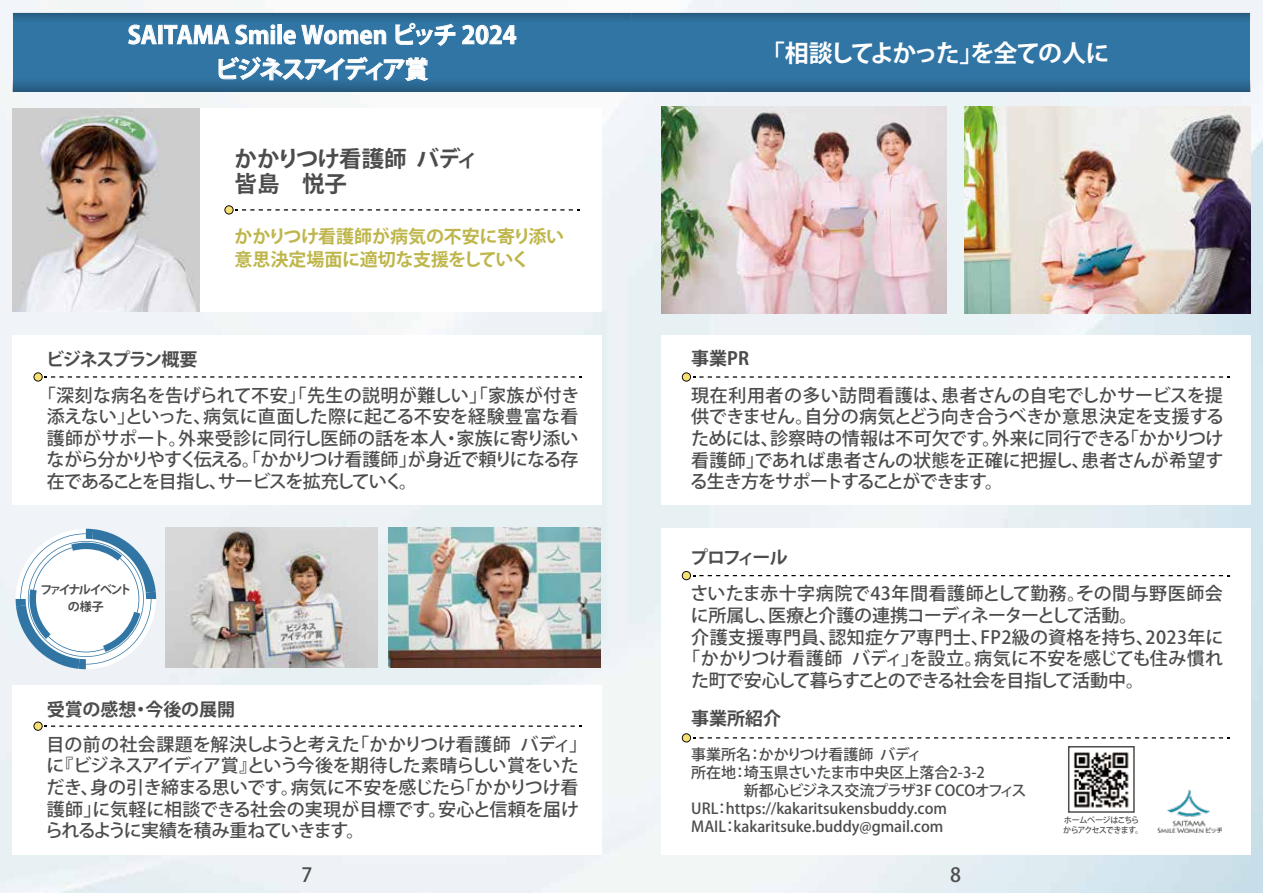
<style>
.page{position:relative;width:1263px;height:893px;background:#fff}
.page>*{position:absolute;margin:0;border:0;box-sizing:border-box;transform-origin:0 0}
.t1{font:700 24px/34.5px "Koz Go Pro";color:#fff;text-align:center}
.t2{font:700 24px "Koz Go Pro";letter-spacing:-.075em;color:#fff}
.t3{font:700 22.5px/25.2px "Koz Go Pro";letter-spacing:-.03em;color:#4c4c4c}
.t4{font:500 19.5px "Koz Go Pro";color:#4c4c4c}
.t5{font:500 18px/21.6px "Koz Go Pro";letter-spacing:-.025em;color:#4c4c4c;text-align:justify}
.t6{font:500 18px "Koz Go Pro";letter-spacing:-.06em;color:#4c4c4c}
.t7{font:700 18px/22.5px "Koz Go Pro";letter-spacing:-.015em;color:#beb64b}
.t8{font:500 18px "Koz Go Pro";letter-spacing:.02em;color:#4c4c4c}
.t9{font:500 18px "Koz Go Pro";letter-spacing:.03em;color:#4c4c4c}
.t10{font:500 18px "Koz Go Pro";letter-spacing:-.005em;color:#4c4c4c}
.t11{font:700 18px "Koz Go Pro";letter-spacing:-.01em;color:#4c4c4c}
.t12{font:700 18px "Koz Go Pro";letter-spacing:-.08em;color:#4c4c4c}
.t13{font:500 15px "Koz Go Pro";color:#4c4c4c}
.t14{font:500 15px "Koz Go Pro";letter-spacing:-.04em;color:#4c4c4c}
.t15{font:700 12px/16.5px "Koz Go Pro";letter-spacing:-.135em;color:#4c4c4c;text-align:center}
.t16{font:500 8.1px/9.8px "Koz Go Pro";letter-spacing:-.095em;color:#4c4c4c}
</style>
<div class="page">
<img style="left:0;top:0;width:1263px;height:893px">
<svg style="left:16px;top:529px;width:140px;height:140px"></svg>
<div style="left:661px;top:529px;width:589px;height:325px;background:#fff"></div>
<div style="left:661px;top:335px;width:589px;height:169px;background:#fff"></div>
<div style="left:13px;top:685px;width:589px;height:169px;background:#fff"></div>
<div style="left:13px;top:336px;width:589px;height:169px;background:#fff"></div>
<div style="left:631px;top:13px;width:619px;height:79px;background:#3175a4"></div>
<svg style="left:631px;top:82px;width:619px;height:10px"></svg>
<svg style="left:631px;top:13px;width:619px;height:6px"></svg>
<div style="left:13px;top:13px;width:618px;height:79px;background:#3175a4"></div>
<svg style="left:13px;top:78px;width:618px;height:14px"></svg>
<svg style="left:13px;top:13px;width:618px;height:6px"></svg>
<svg style="left:128px;top:24px;width:29px;height:20px"></svg>
<div style="left:158px;top:25px;width:4px;height:19px;border:1px solid #fff"></div>
<svg style="left:164px;top:24px;width:65px;height:20px"></svg>
<svg style="left:235px;top:25px;width:40px;height:19px"></svg>
<div style="left:271px;top:30px;width:4px;height:14px;border:1px solid #fff"></div>
<div style="left:278px;top:24px;width:4px;height:20px;border:1px solid #fff"></div>
<svg style="left:284px;top:24px;width:102px;height:21px"></svg>
<svg style="left:396px;top:23px;width:59px;height:23px"></svg>
<svg style="left:462px;top:25px;width:54px;height:19px"></svg>
<svg style="left:219px;top:57px;width:209px;height:24px"></svg>
<img style="left:13px;top:108px;width:187px;height:204px">
<div style="left:200px;top:108px;width:402px;height:204px;background:#fff"></div>
<svg style="left:33px;top:721px;width:548px;height:10px"></svg>
<svg style="left:682px;top:372px;width:547px;height:10px"></svg>
<svg style="left:33px;top:372px;width:548px;height:10px"></svg>
<svg style="left:682px;top:571px;width:547px;height:9px"></svg>
<img style="left:1157px;top:789px;width:64px;height:43px">
<svg style="left:682px;top:733px;width:547px;height:9px"></svg>
<svg style="left:224px;top:205px;width:355px;height:10px"></svg>
<img style="left:388px;top:527px;width:213px;height:141px">
<img style="left:165px;top:527px;width:213px;height:141px">
<img style="left:1073px;top:752px;width:56px;height:56px">
<div style="left:1068px;top:746px;width:67px;height:67px;border:2px solid #4c4c4c"></div>
<img style="left:661px;top:106px;width:285px;height:207px">
<img style="left:965px;top:106px;width:285px;height:207px">
<h1 class="t1" style="left:128px;top:19px;width:390px">SAITAMA Smile Women ピッチ 2024ビジネスアイディア賞</h1>
<p class="t12" style="left:46px;top:348px;width:153px">ビジネスプラン概要</p>
<p class="t3" style="left:235px;top:147px;width:246px">かかりつけ看護師 バディ皆島　悦子</p>
<p class="t7" style="left:235px;top:226px;width:331px">かかりつけ看護師が病気の不安に寄り添い意思決定場面に適切な支援をしていく</p>
<p class="t5" style="left:47px;top:385px;width:534px;text-indent:-9px">「深刻な病名を告げられて不安」「先生の説明が難しい」「家族が付き添えない」といった、病気に直面した際に起こる不安を経験豊富な看護師がサポート。外来受診に同行し医師の話を本人・家族に寄り添いながら分かりやすく伝える。「かかりつけ看護師」が身近で頼りになる存在であることを目指し、サービスを拡充していく。</p>
<p class="t15" style="left:40px;top:582px;width:93px">ファイナルイベントの様子</p>
<p class="t11" style="left:47px;top:697px;width:190px">受賞の感想・今後の展開</p>
<p class="t5" style="left:45px;top:734px;width:544px;text-align:left">目の前の社会課題を解決しようと考えた「かかりつけ看護師 バディ」に『ビジネスアイディア賞』という今後を期待した素晴らしい賞をいただき、身の引き締まる思いです。病気に不安を感じたら「かかりつけ看護師」に気軽に相談できる社会の実現が目標です。安心と信頼を届けられるように実績を積み重ねていきます。</p>
<h1 class="t2" style="left:761px;top:37px;width:350px">「相談してよかった」を全ての人に</h1>
<p class="t11" style="left:691px;top:346px;width:59px">事業PR</p>
<p class="t5" style="left:690px;top:385px;width:536px">現在利用者の多い訪問看護は、患者さんの自宅でしかサービスを提供できません。自分の病気とどう向き合うべきか意思決定を支援するためには、診察時の情報は不可欠です。外来に同行できる「かかりつけ看護師」であれば患者さんの状態を正確に把握し、患者さんが希望する生き方をサポートすることができます。</p>
<p class="t11" style="left:690px;top:546px;width:99px">プロフィール</p>
<p class="t9" style="left:690px;top:582px;width:534px">さいたま赤十字病院で43年間看護師として勤務。その間与野医師会</p>
<p class="t6" style="left:691px;top:604px;width:448px">に所属し、医療と介護の連携コーディネーターとして活動。</p>
<p class="t8" style="left:691px;top:625px;width:534px">介護支援専門員、認知症ケア専門士、FP2級の資格を持ち、2023年に</p>
<p class="t10" style="left:682px;top:647px;width:542px">「かかりつけ看護師 バディ」を設立。病気に不安を感じても住み慣れ</p>
<p class="t6" style="left:691px;top:669px;width:454px">た町で安心して暮らすことのできる社会を目指して活動中。</p>
<p class="t11" style="left:691px;top:707px;width:91px">事業所紹介</p>
<p class="t13" style="left:691px;top:745px;width:232px">事業所名：かかりつけ看護師 バディ</p>
<p class="t13" style="left:691px;top:763px;width:295px">所在地：埼玉県さいたま市中央区上落合2-3-2</p>
<p class="t14" style="left:744px;top:781px;width:284px">新都心ビジネス交流プラザ3F COCOオフィス</p>
<p class="t13" style="left:691px;top:799px;width:257px">URL：https://kakaritsukensbuddy.com</p>
<p class="t13" style="left:691px;top:817px;width:254px">MAIL：kakaritsuke.buddy@gmail.com</p>
<p class="t16" style="left:1063px;top:816px;width:81px">ホームページはこちらからアクセスできます。</p>
<p class="t4" style="left:302px;top:863px;width:12px">7</p>
<p class="t4" style="left:950px;top:863px;width:12px">8</p>
</div>
